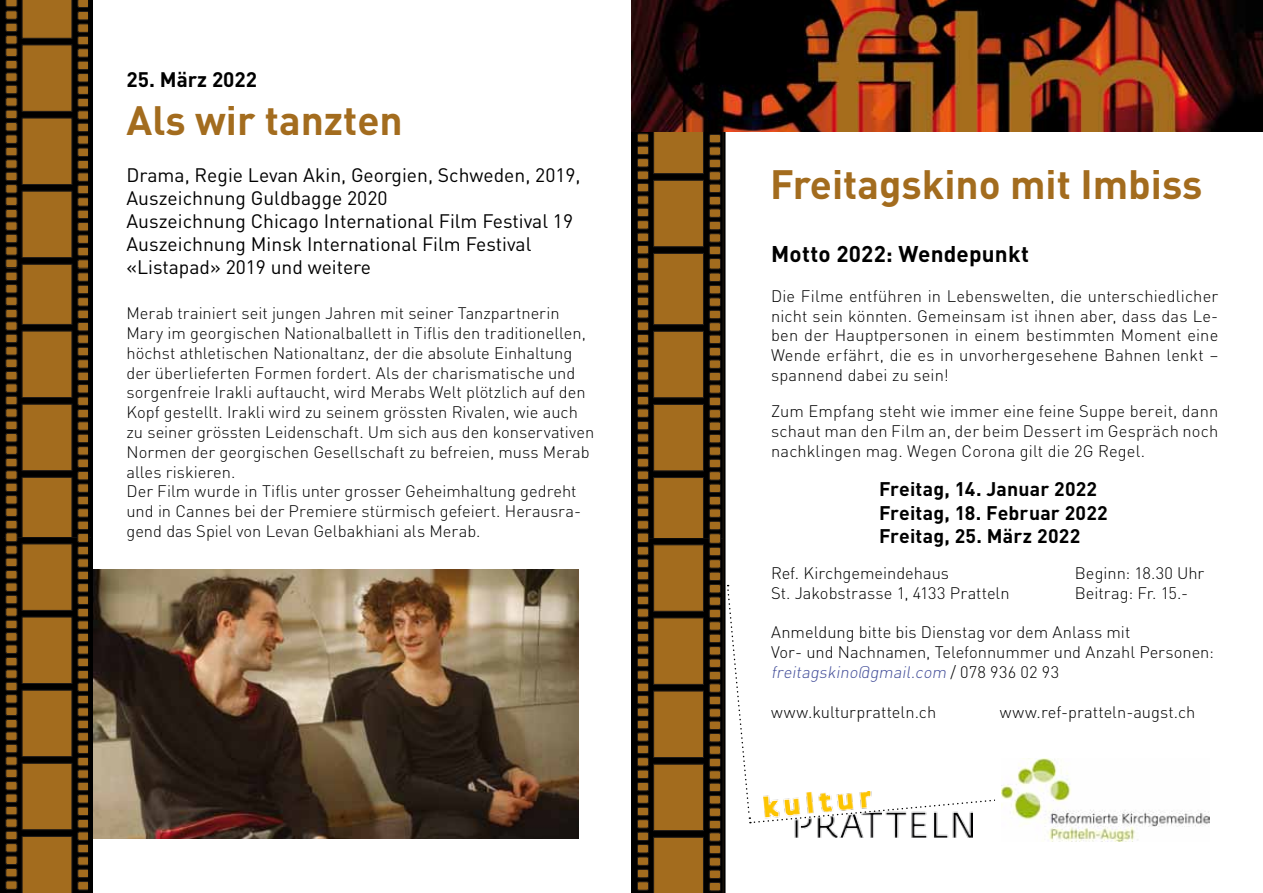
<style>
.page{position:relative;width:1263px;height:893px;background:#fff}
.page>*{position:absolute;margin:0;border:0;box-sizing:border-box;transform-origin:0 0}
.t1{font:700 40.5px "DIN";color:#a36c1e}
.t2{font:700 22.5px "DIN";letter-spacing:.01em;color:#000}
.t3{font:700 20.85px "DIN";color:#000}
.t4{font:700 19.5px/23.4px "DIN";letter-spacing:.01em;color:#000}
.t5{font:19.35px/23.1px "DIN";color:#000}
.t6{font:300 16.5px/19.8px "DIN";color:#000}
.s1{font-style:italic;color:#434e99}
</style>
<div class="page">
<img style="left:1091px;top:810px;width:119px;height:32px">
<svg style="left:3px;top:0;width:89px;height:893px;background:#6b4715"></svg>
<hr style="left:0;top:0;width:3px;height:893px;background:#000">
<hr style="left:88px;top:0;width:2px;height:893px;background:#000">
<div style="left:631px;top:0;width:5px;height:893px;background:#000"></div>
<img style="left:631px;top:0;width:632px;height:132px">
<hr style="left:92px;top:0;width:1px;height:893px;background:#000">
<img style="left:93px;top:570px;width:485px;height:268px">
<svg style="left:634px;top:123px;width:457px;height:770px"></svg>
<p class="t3" style="left:126px;top:66px;width:132px">25. März 2022</p>
<h1 class="t1" style="left:126px;top:94px;width:278px">Als wir tanzten</h1>
<p class="t5" style="left:126px;top:163px;width:456px">Drama, Regie Levan Akin, Georgien, Schweden, 2019, Auszeichnung Guldbagge 2020<br>Auszeichnung Chicago International Film Festival 19<br>Auszeichnung Minsk International Film Festival «Listapad» 2019 und weitere</p>
<p class="t6" style="left:126px;top:303px;width:469px">Merab trainiert seit jungen Jahren mit seiner Tanzpartnerin Mary im georgischen Nationalballett in Tiflis den traditionellen, höchst athletischen Nationaltanz, der die absolute Einhaltung der überlieferten Formen fordert. Als der charismatische und sorgenfreie Irakli auftaucht, wird Merabs Welt plötzlich auf den Kopf gestellt. Irakli wird zu seinem grössten Rivalen, wie auch zu seiner grössten Leidenschaft. Um sich aus den konservativen Normen der georgischen Gesellschaft zu befreien, muss Merab alles riskieren.<br>Der Film wurde in Tiflis unter grosser Geheimhaltung gedreht und in Cannes bei der Premiere stürmisch gefeiert. Herausra&shy;gend das Spiel von Levan Gelbakhiani als Merab.</p>
<h1 class="t1" style="left:770px;top:158px;width:434px">Freitagskino mit Imbiss</h1>
<h2 class="t2" style="left:771px;top:239px;width:260px">Motto 2022: Wendepunkt</h2>
<p class="t6" style="left:771px;top:286px;width:449px;text-align:justify">Die Filme entführen in Lebenswelten, die unterschiedlicher nicht sein könnten. Gemeinsam ist ihnen aber, dass das Le&shy;ben der Hauptpersonen in einem bestimmten Moment eine Wende erfährt, die es in unvorhergesehene Bahnen lenkt – spannend dabei zu sein!</p>
<p class="t6" style="left:771px;top:401px;width:449px;text-align:justify">Zum Empfang steht wie immer eine feine Suppe bereit, dann schaut man den Film an, der beim Dessert im Gespräch noch nachklingen mag. Wegen Corona gilt die 2G Regel.</p>
<p class="t4" style="left:879px;top:477px;width:230px">Freitag, 14. Januar 2022<br>Freitag, 18. Februar 2022<br>Freitag, 25. März 2022</p>
<p class="t6" style="left:771px;top:563px;width:179px">Ref. Kirchgemeindehaus</p>
<p class="t6" style="left:1075px;top:563px;width:131px">Beginn: 18.30 Uhr</p>
<p class="t6" style="left:771px;top:583px;width:240px">St. Jakobstrasse 1, 4133 Pratteln</p>
<p class="t6" style="left:1075px;top:583px;width:115px">Beitrag: Fr. 15.-</p>
<p class="t6" style="left:771px;top:622px;width:444px">Anmeldung bitte bis Dienstag vor dem Anlass mit<br>Vor- und Nachnamen, Telefonnummer und Anzahl Personen: <span class="s1">freitagskino@gmail.com</span> / 0 7 8 9 3 6 0 2 9 3</p>
<p class="t6" style="left:771px;top:702px;width:167px">www.kulturpratteln.ch</p>
<p class="t6" style="left:1000px;top:702px;width:197px">www.ref-pratteln-augst.ch</p>
</div>
